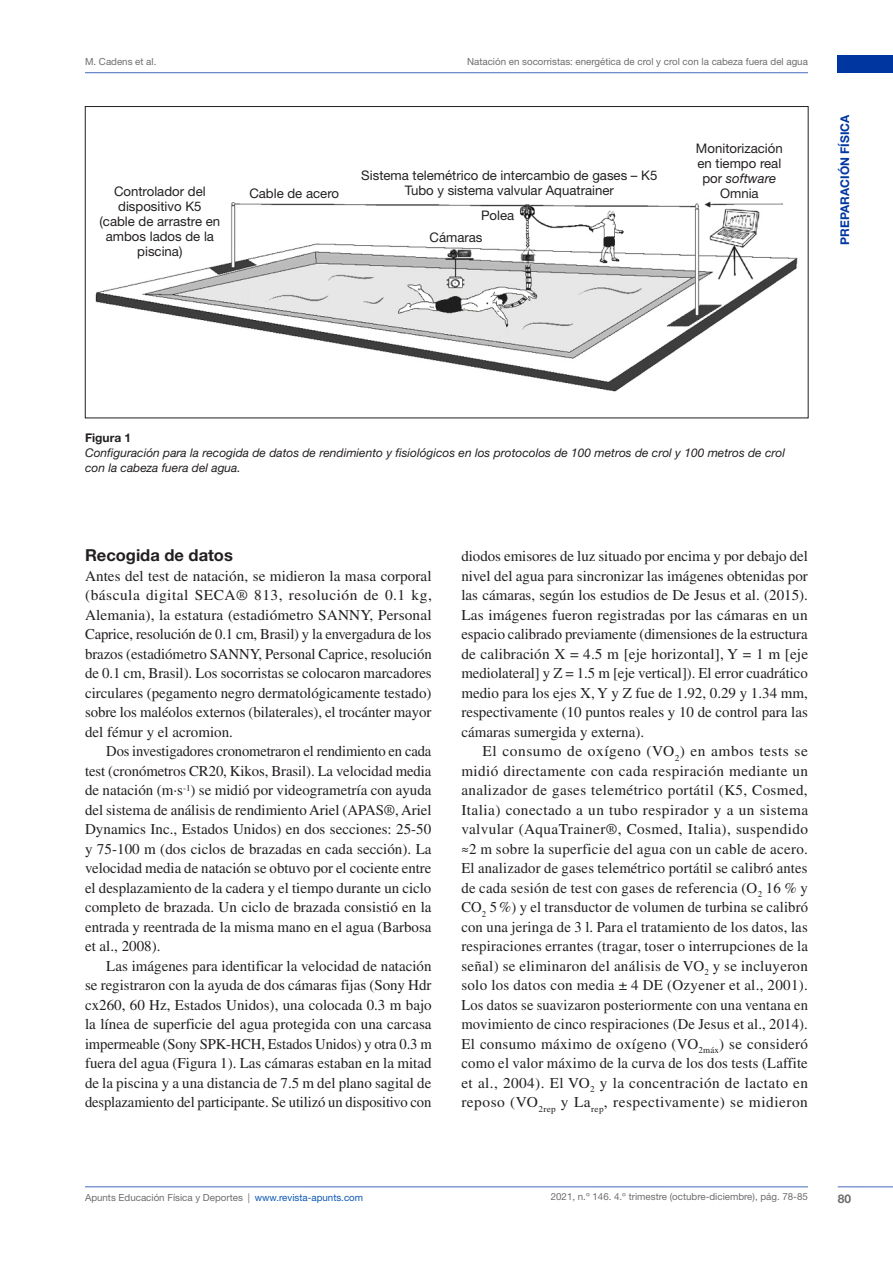
<style>
.page{position:relative;width:893px;height:1263px;background:#fff}
.page>*{position:absolute;margin:0;border:0;box-sizing:border-box;transform-origin:0 0}
.B-TITULO2{font:700 16.5px "Helvetica Neue LT";color:#231f20}
.A1-CUERPO_DE_TEXTO{font:15px/19.5px "Times LT Std";color:#231f20;text-align:justify}
.G-TEXTO_TABLA{font:13.2px/15px "Helvetica Neue LT";color:#231f20;text-align:center}
.F-TITULO-TABLA{font:italic 12px/15px "Helvetica Neue LT";color:#231f20}
.t1{font:700 12px "Helvetica Neue LT";color:#0036a0}
.F-TITULO-TABLA-2{font:700 12px "Helvetica Neue LT";color:#231f20}
.t2{font:700 12px "Helvetica Neue LT";color:#6c6d70}
.t3{font:9.75px "Helvetica Neue LT";color:#6c6d70}
.s1{font-style:italic}
.s2{color:#0a58b4}
</style>
<div class="page">
<hr style="left:85px;top:72px;width:723px;height:1px;background:#456bbd">
<div style="left:838px;top:56px;width:55px;height:17px;background:#0036a0"></div>
<hr style="left:85px;top:1186px;width:723px;height:1px;background:#456bbd">
<hr style="left:838px;top:1186px;width:55px;height:1px;background:#456bbd">
<img style="left:95px;top:201px;width:703px;height:191px">
<p class="t3" style="left:85px;top:56px;width:73px">M. Cadens et al.</p>
<p class="t3" style="left:467px;top:55px;width:342px">Natación en socorristas: energética de crol y crol con la cabeza fuera del agua</p>
<p class="G-TEXTO_TABLA" style="left:99px;top:184px;width:122px">Controlador del dispositivo K5 (cable de arrastre en ambos lados de la piscina)</p>
<p class="G-TEXTO_TABLA" style="left:249px;top:185px;width:91px">Cable de acero</p>
<p class="G-TEXTO_TABLA" style="left:361px;top:168px;width:298px">Sistema telemétrico de intercambio de gases – K5<br>Tubo y sistema valvular Aquatrainer</p>
<p class="G-TEXTO_TABLA" style="left:481px;top:208px;width:35px">Polea</p>
<p class="G-TEXTO_TABLA" style="left:429px;top:230px;width:55px">Cámaras</p>
<p class="G-TEXTO_TABLA" style="left:696px;top:140px;width:88px">Monitorización en tiempo real por <span class="s1">software<br></span>Omnia</p>
<p class="t1" style="left:838px;top:245px;width:131px;rotate:-90deg">PREPARACIÓN FÍSICA</p>
<p class="F-TITULO-TABLA-2" style="left:85px;top:430px;width:48px">Figura 1</p>
<p class="F-TITULO-TABLA" style="left:85px;top:445px;width:701px">Configuración para la recogida de datos de rendimiento y fisiológicos en los protocolos de 100 metros de crol y 100 metros de crol con la cabeza fuera del agua.</p>
<p class="B-TITULO2" style="left:85px;top:545px;width:149px">Recogida de datos</p>
<p class="A1-CUERPO_DE_TEXTO" style="left:85px;top:566px;width:348px">Antes del test de natación, se midieron la masa corporal (báscula digital SECA® 813, resolución de 0.1 kg, Alemania), la estatura (estadiómetro SANNY, Personal Caprice, resolución de 0.1 cm, Brasil) y la envergadura de los brazos (estadiómetro SANNY, Personal Caprice, resolución de 0.1 cm, Brasil). Los socorristas se colocaron marcadores circulares (pegamento negro dermatológicamente testado) sobre los maléolos externos (bilaterales), el trocánter mayor del fémur y el acromion.</p>
<p class="A1-CUERPO_DE_TEXTO" style="left:85px;top:741px;width:348px;text-indent:21px">Dos investigadores cronometraron el rendimiento en cada test (cronómetros CR20, Kikos, Brasil). La velocidad media de natación (m∙s<sup>-1</sup>) se midió por videogrametría con ayuda del sistema de análisis de rendimiento Ariel (APAS®, Ariel Dynamics Inc., Estados Unidos) en dos secciones: 25-50 y 75-100 m (dos ciclos de brazadas en cada sección). La velocidad media de natación se obtuvo por el cociente entre el desplazamiento de la cadera y el tiempo durante un ciclo completo de brazada. Un ciclo de brazada consistió en la entrada y reentrada de la misma mano en el agua (Barbosa et al., 2008).</p>
<p class="A1-CUERPO_DE_TEXTO" style="left:85px;top:956px;width:348px;text-indent:21px">Las imágenes para identificar la velocidad de natación se registraron con la ayuda de dos cámaras fijas (Sony Hdr cx260, 60 Hz, Estados Unidos), una colocada 0.3 m bajo la línea de superficie del agua protegida con una carcasa impermeable (Sony SPK-HCH, Estados Unidos) y otra 0.3 m fuera del agua (Figura 1). Las cámaras estaban en la mitad de la piscina y a una distancia de 7.5 m del plano sagital de desplazamiento del participante. Se utilizó un dispositivo con</p>
<p class="A1-CUERPO_DE_TEXTO" style="left:461px;top:546px;width:348px">diodos emisores de luz situado por encima y por debajo del nivel del agua para sincronizar las imágenes obtenidas por las cámaras, según los estudios de De Jesus et al. (2015).<br>Las imágenes fueron registradas por las cámaras en un espacio calibrado previamente (dimensiones de la estructura de calibración X = 4.5 m [eje horizontal], Y = 1 m [eje mediolateral] y Z = 1.5 m [eje vertical]). El error cuadrático medio para los ejes X, Y y Z fue de 1.92, 0.29 y 1.34 mm, respectivamente (10 puntos reales y 10 de control para las cámaras sumergida y externa).</p>
<p class="A1-CUERPO_DE_TEXTO" style="left:461px;top:741px;width:348px;text-indent:21px">El consumo de oxígeno (VO<sub>2</sub>) en ambos tests se midió directamente con cada respiración mediante un analizador de gases telemétrico portátil (K5, Cosmed, Italia) conectado a un tubo respirador y a un sistema valvular (AquaTrainer®, Cosmed, Italia), suspendido ≈2 m sobre la superficie del agua con un cable de acero.<br>El analizador de gases telemétrico portátil se calibró antes de cada sesión de test con gases de referencia (O<sub>2</sub> 16 % y CO<sub>2</sub> 5 %) y el transductor de volumen de turbina se calibró con una jeringa de 3 l. Para el tratamiento de los datos, las respiraciones errantes (tragar, toser o interrupciones de la señal) se eliminaron del análisis de VO<sub>2</sub> y se incluyeron solo los datos con media ± 4 DE (Ozyener et al., 2001).<br>Los datos se suavizaron posteriormente con una ventana en movimiento de cinco respiraciones (De Jesus et al., 2014).<br>El consumo máximo de oxígeno (VO<sub>2máx</sub>) se consideró como el valor máximo de la curva de los dos tests (Laffite et al., 2004). El VO<sub>2</sub> y la concentración de lactato en reposo (VO<sub>2rep</sub> y La<sub>rep</sub>, respectivamente) se midieron</p>
<p class="t3" style="left:85px;top:1192px;width:280px">Apunts Educación Física y Deportes | <span class="s2">www.revista-apunts.com</span></p>
<p class="t3" style="left:551px;top:1191px;width:259px">2021, n.º 146. 4.º trimestre (octubre-diciembre), pág. 78-85</p>
<p class="t2" style="left:838px;top:1191px;width:15px">80</p>
</div>
